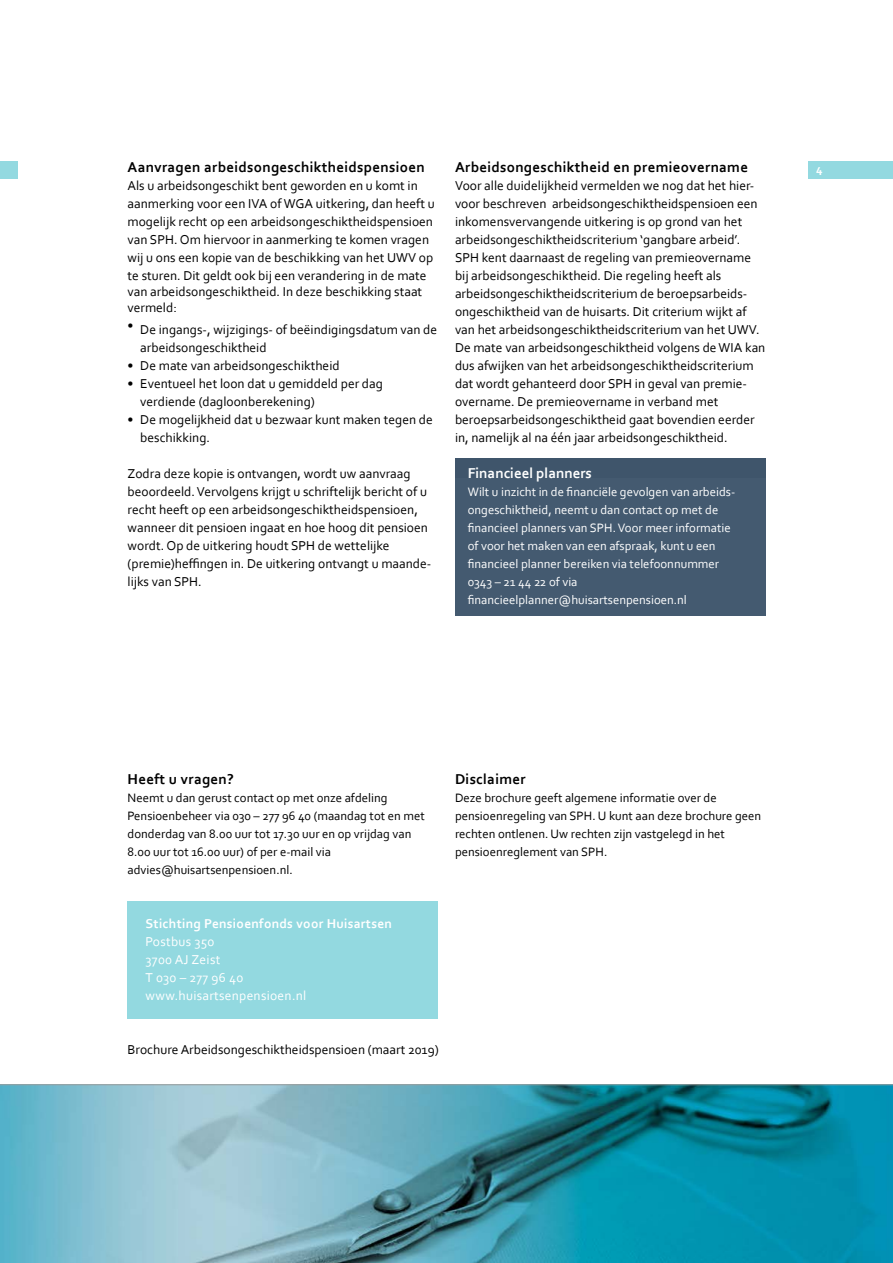
<style>
.page{position:relative;width:893px;height:1263px;background:#fff}
.page>*{position:absolute;margin:0;border:0;box-sizing:border-box;transform-origin:0 0}
.t1{font:700 15px "Corbel";letter-spacing:.02em;color:#000}
.t2{font:700 15px "Corbel";color:#fff}
.t3{font:13.5px/18px "Corbel";color:#000}
.t4{font:13.5px/18px "Corbel";letter-spacing:.02em;color:#fff}
.t5{font:700 13.5px "Corbel";letter-spacing:.02em;color:#fff}
.t6{font:12.75px/18px "Corbel";color:#000}
.t7{font:12.75px/18px "Corbel";color:#fff}
.t8{font:700 12px "Corbel";color:#fff}
</style>
<div class="page">
<img style="left:0;top:1085px;width:893px;height:178px">
<div style="left:455px;top:458px;width:310px;height:32px;background:#3f556b"></div>
<div style="left:455px;top:478px;width:310px;height:138px;background:#445a70"></div>
<div style="left:128px;top:901px;width:310px;height:117px;background:#93d9e0"></div>
<div style="left:808px;top:162px;width:85px;height:17px;background:#93d9e0"></div>
<hr style="left:0;top:1084px;width:893px;height:1px;background:#9d9d9c">
<div style="left:0;top:162px;width:17px;height:17px;background:#93d9e0"></div>
<p class="t1" style="left:128px;top:158px;width:299px">Aanvragen arbeidsongeschiktheidspensioen</p>
<p class="t3" style="left:128px;top:176px;width:309px">Als u arbeidsongeschikt bent geworden en u komt in aanmerking voor een IVA of WGA uitkering, dan heeft u mogelijk recht op een arbeidsongeschiktheidspensioen van SPH. Om hiervoor in aanmerking te komen vragen wij u ons een kopie van de beschikking van het UWV op te sturen. Dit geldt ook bij een verandering in de mate</p>
<p class="t3" style="left:128px;top:283px;width:296px;line-height:16px">van arbeidsongeschiktheid. In deze beschikking staat vermeld:</p>
<p class="t3" style="left:140px;top:320px;width:298px;text-indent:-13px">• De ingangs-, wijzigings- of beëindigingsdatum van de arbeidsongeschiktheid</p>
<p class="t3" style="left:128px;top:356px;width:214px">• De mate van arbeidsongeschiktheid</p>
<p class="t3" style="left:140px;top:374px;width:244px;text-indent:-13px">• Eventueel het loon dat u gemiddeld per dag verdiende (dagloonberekening)</p>
<p class="t3" style="left:140px;top:410px;width:294px;text-indent:-13px">• De mogelijkheid dat u bezwaar kunt maken tegen de beschikking.</p>
<p class="t3" style="left:128px;top:464px;width:305px">Zodra deze kopie is ontvangen, wordt uw aanvraag beoordeeld. Vervolgens krijgt u schriftelijk bericht of u recht heeft op een arbeidsongeschiktheidspensioen, wanneer dit pensioen ingaat en hoe hoog dit pensioen wordt. Op de uitkering houdt SPH de wettelijke (premie)heffingen in. De uitkering ontvangt u maande&shy;lijks van SPH.</p>
<p class="t1" style="left:455px;top:158px;width:295px">Arbeidsongeschiktheid en premieovername</p>
<p class="t3" style="left:455px;top:176px;width:312px">Voor alle duidelijkheid vermelden we nog dat het hier&shy;voor beschreven arbeidsongeschiktheidspensioen een inkomensvervangende uitkering is op grond van het arbeidsongeschiktheidscriterium ‘gangbare arbeid’.<br>SPH kent daarnaast de regeling van premieovername bij arbeidsongeschiktheid. Die regeling heeft als arbeidsongeschiktheidscriterium de beroepsarbeids&shy;ongeschiktheid van de huisarts. Dit criterium wijkt af van het arbeidsongeschiktheidscriterium van het UWV.<br>De mate van arbeidsongeschiktheid volgens de WIA kan dus afwijken van het arbeidsongeschiktheidscriterium dat wordt gehanteerd door SPH in geval van premie&shy;overname. De premieovername in verband met beroepsarbeidsongeschiktheid gaat bovendien eerder in, namelijk al na één jaar arbeidsongeschiktheid.</p>
<p class="t2" style="left:468px;top:464px;width:126px">Financieel planners</p>
<p class="t7" style="left:468px;top:483px;width:269px">Wilt u inzicht in de financiële gevolgen van arbeids&shy;ongeschiktheid, neemt u dan contact op met de financieel planners van SPH. Voor meer informatie of voor het maken van een afspraak, kunt u een financieel planner bereiken via telefoonnummer 0343 – 21 44 22 of via financieelplanner@huisartsenpensioen.nl</p>
<p class="t8" style="left:816px;top:163px;width:8px">4</p>
<p class="t1" style="left:128px;top:770px;width:108px">Heeft u vragen?</p>
<p class="t6" style="left:128px;top:789px;width:299px">Neemt u dan gerust contact op met onze afdeling Pensioenbeheer via 030 – 277 96 40 (maandag tot en met donderdag van 8.00 uur tot 17.30 uur en op vrijdag van 8.00 uur tot 16.00 uur) of per e-mail via advies@huisartsenpensioen.nl.</p>
<p class="t5" style="left:146px;top:915px;width:248px">Stichting Pensioenfonds voor Huisartsen</p>
<p class="t4" style="left:146px;top:932px;width:162px">Postbus 350<br>3700 AJ Zeist<br>T 030 – 277 96 40 www.huisartsenpensioen.nl</p>
<p class="t3" style="left:128px;top:1040px;width:313px">Brochure Arbeidsongeschiktheidspensioen (maart 2019)</p>
<p class="t1" style="left:455px;top:770px;width:72px">Disclaimer</p>
<p class="t6" style="left:455px;top:789px;width:308px">Deze brochure geeft algemene informatie over de pensioenregeling van SPH. U kunt aan deze brochure geen rechten ontlenen. Uw rechten zijn vastgelegd in het pensioenreglement van SPH.</p>
</div>
